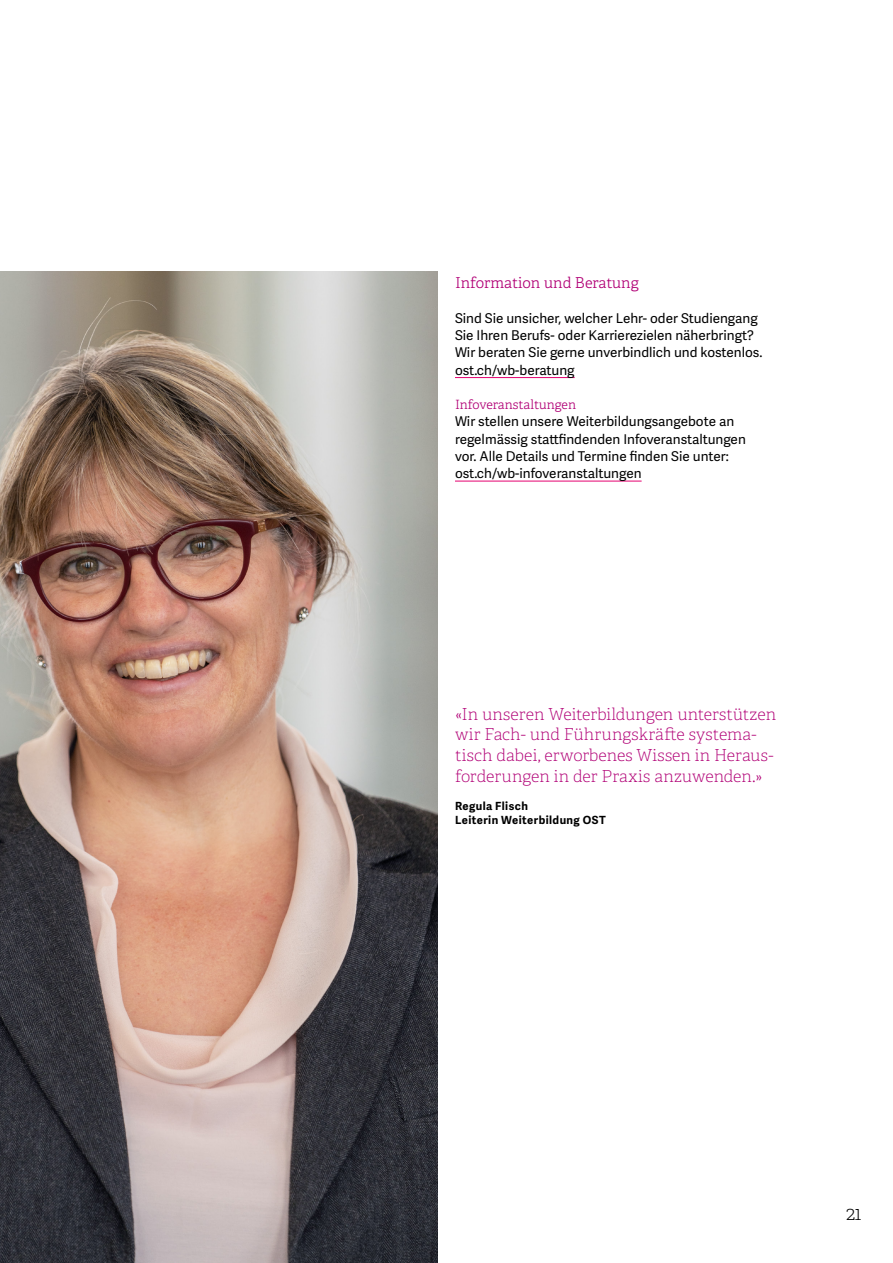
<style>
.page{position:relative;width:893px;height:1263px;background:#fff}
.page>*{position:absolute;margin:0;border:0;box-sizing:border-box;transform-origin:0 0}
.t1{font:100 19.5px "Adelle";color:#000}
.t2{font:100 16.5px/20.7px "Adelle";color:#b10076}
.t3{font:300 15px "Adelle";color:#b10076}
.t4{font:13.5px/17.2px "Adelle Sans";color:#000}
.t5{font:300 12.75px "Adelle";color:#b10076}
.t6{font:700 11.25px/14.2px "Adelle Sans";letter-spacing:.04em;color:#000}
</style>
<div class="page">
<img style="left:0;top:271px;width:438px;height:992px">
<hr style="left:455px;top:377px;width:120px;height:1px;background:#e50070">
<hr style="left:455px;top:481px;width:187px;height:1px;background:#e50070">
<p class="t3" style="left:455px;top:274px;width:185px">Information und Beratung</p>
<p class="t4" style="left:455px;top:310px;width:309px">Sind Sie unsicher, welcher Lehr- oder Studiengang Sie Ihren Berufs- oder Karrierezielen näherbringt?<br>Wir beraten Sie gerne unverbindlich und kostenlos. ost.ch/wb-beratung</p>
<p class="t5" style="left:455px;top:397px;width:123px">Infoveranstaltungen</p>
<p class="t4" style="left:455px;top:413px;width:292px">Wir stellen unsere Weiterbildungsangebote an regelmässig stattfindenden Infoveranstaltungen vor. Alle Details und Termine finden Sie unter: ost.ch/wb-infoveranstaltungen</p>
<p class="t2" style="left:455px;top:704px;width:323px">«In unseren Weiterbildungen unterstützen wir Fach- und Führungskräfte systema&shy;tisch dabei, erworbenes Wissen in Heraus&shy;forderungen in der Praxis anzuwenden.»</p>
<p class="t6" style="left:455px;top:799px;width:152px">Regula Flisch<br>Leiterin Weiterbildung OST</p>
<h1 class="t1" style="left:846px;top:1201px;width:17px">21</h1>
</div>
